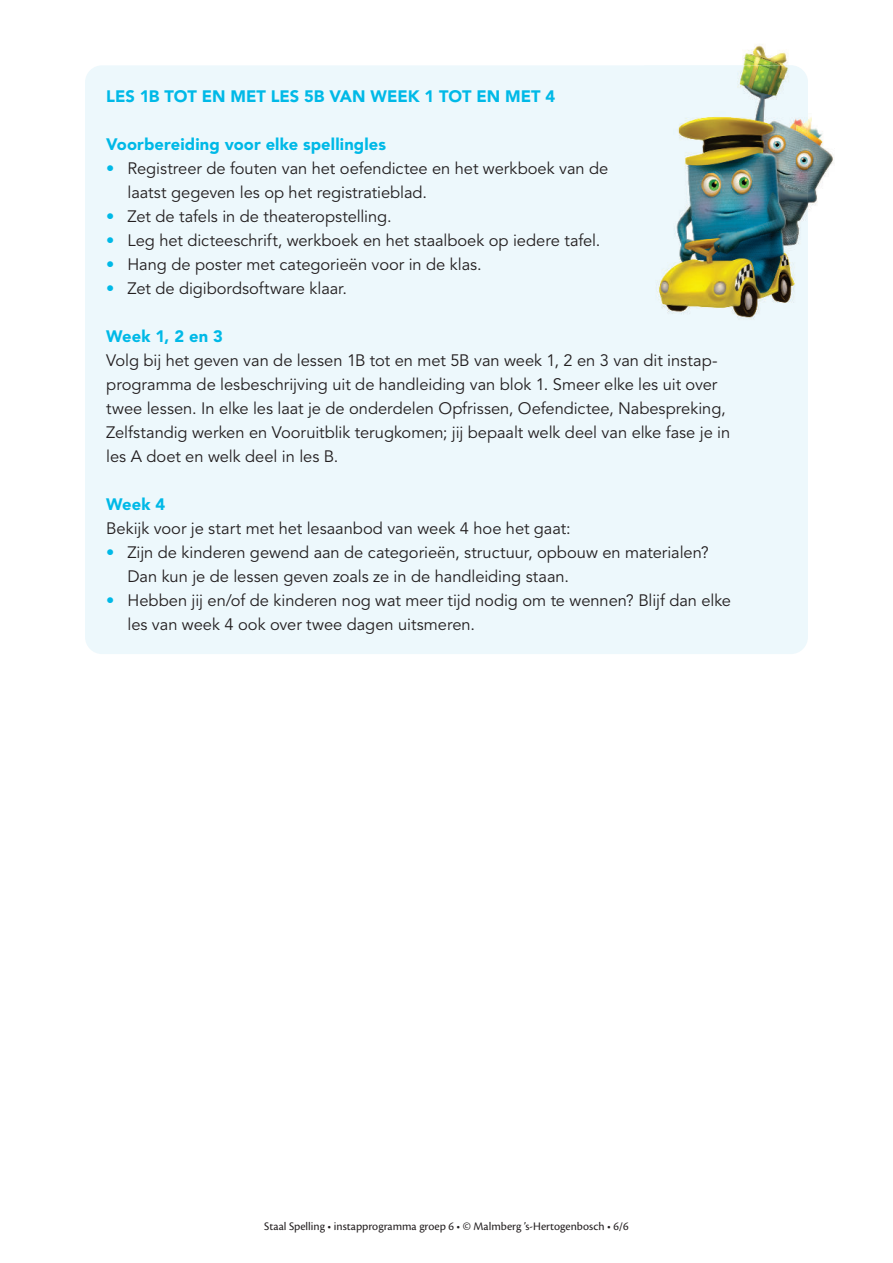
<style>
.page{position:relative;width:893px;height:1263px;background:#fff}
.page>*{position:absolute;margin:0;border:0;box-sizing:border-box;transform-origin:0 0}
.t1{font:16.5px/24px "Avenir LT Std";letter-spacing:-.005em;color:#231f20}
.t2{font:900 16.5px "Avenir LT Std";color:#00b9e7}
.t3{font:12px "Cronos Pro";color:#231f20}
.s1{color:#00b9e7}
</style>
<div class="page">
<div style="left:85px;top:65px;width:723px;height:589px;background:#edf8fc;border-radius:17px"></div>
<img style="left:742px;top:44px;width:92px;height:166px">
<img style="left:659px;top:65px;width:149px;height:255px">
<p class="t2" style="left:106px;top:89px;width:450px">LES 1B TOT EN MET LES 5B VAN WEEK 1 TOT EN MET 4</p>
<p class="t2" style="left:106px;top:137px;width:281px">Voorbereiding voor elke spellingles</p>
<p class="t1" style="left:128px;top:158px;width:482px;text-indent:-21px"><span class="s1">•</span> Registreer de fouten van het oefendictee en het werkboek van de laatst gegeven les op het registratieblad.</p>
<p class="t1" style="left:106px;top:206px;width:287px"><span class="s1">•</span> Zet de tafels in de theateropstelling.</p>
<p class="t1" style="left:106px;top:230px;width:496px"><span class="s1">•</span> Leg het dicteeschrift, werkboek en het staalboek op iedere tafel.</p>
<p class="t1" style="left:106px;top:254px;width:377px"><span class="s1">•</span> Hang de poster met categorieën voor in de klas.</p>
<p class="t1" style="left:106px;top:278px;width:242px"><span class="s1">•</span> Zet de digibordsoftware klaar.</p>
<p class="t2" style="left:106px;top:329px;width:118px">Week 1, 2 en 3</p>
<p class="t1" style="left:106px;top:350px;width:626px">Volg bij het geven van de lessen 1B tot en met 5B van week 1, 2 en 3 van dit instap&shy;programma de lesbeschrijving uit de handleiding van blok 1. Smeer elke les uit over twee lessen. In elke les laat je de onderdelen Opfrissen, Oefendictee, Nabespreking, Zelfstandig werken en Vooruitblik terugkomen; jij bepaalt welk deel van elke fase je in les A doet en welk deel in les B.</p>
<p class="t2" style="left:106px;top:497px;width:60px">Week 4</p>
<p class="t1" style="left:106px;top:518px;width:466px">Bekijk voor je start met het lesaanbod van week 4 hoe het gaat:</p>
<p class="t1" style="left:128px;top:542px;width:583px;text-indent:-21px"><span class="s1">•</span> Zijn de kinderen gewend aan de categorieën, structuur, opbouw en materialen?<br>Dan kun je de lessen geven zoals ze in de handleiding staan.</p>
<p class="t1" style="left:128px;top:590px;width:605px;text-indent:-21px"><span class="s1">•</span> Hebben jij en/of de kinderen nog wat meer tijd nodig om te wennen? Blijf dan elke les van week 4 ook over twee dagen uitsmeren.</p>
<p class="t3" style="left:264px;top:1221px;width:366px">Staal Spelling • instapprogramma groep 6 • © Malmberg ’s-Hertogenbosch • 6/6</p>
</div>
